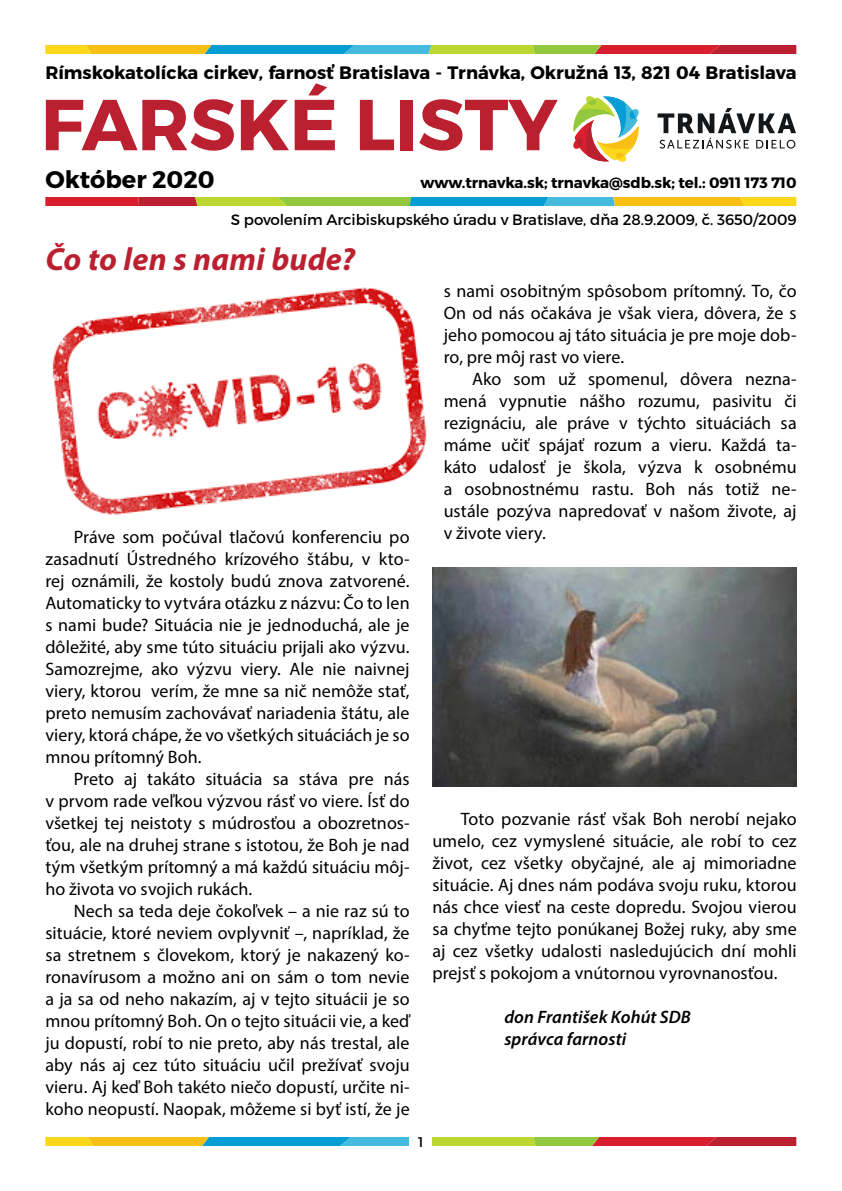
<style>
.page{position:relative;width:842px;height:1191px;background:#fff}
.page>*{position:absolute;margin:0;border:0;box-sizing:border-box;transform-origin:0 0}
.t1{font:700 72px "Montserrat";color:#bb2030}
.t2{font:italic 700 32px "Myriad Pro";letter-spacing:.01em;color:#bb2030}
.t3{font:700 24px "Montserrat";color:#000}
.t4{font:18px/22px "Myriad Pro";letter-spacing:.005em;color:#000;text-align:justify}
.t5{font:700 18px "Montserrat";color:#000}
.t6{font:italic 600 18px/22px "Myriad Pro";letter-spacing:.005em;color:#000}
.t7{font:15px "Montserrat";letter-spacing:-.005em;color:#000}
.t8{font:700 15px "Montserrat";letter-spacing:-.005em;color:#000}
.t9{font:14px "Montserrat";color:#000}
</style>
<div class="page">
<svg style="left:573px;top:96px;width:66px;height:66px"></svg>
<svg style="left:657px;top:108px;width:139px;height:41px"></svg>
<svg style="left:45px;top:197px;width:751px;height:9px;background:#9b9e59"></svg>
<svg style="left:45px;top:1137px;width:751px;height:8px;background:#9d925a"></svg>
<div style="left:410px;top:1128px;width:22px;height:23px;background:#fff"></div>
<svg style="left:45px;top:45px;width:751px;height:9px;background:#9a935d"></svg>
<img style="left:52px;top:287px;width:375px;height:228px">
<img style="left:432px;top:568px;width:365px;height:218px">
<p class="t5" style="left:45px;top:62px;width:753px">Rímskokatolícka cirkev, farnosť Bratislava - Trnávka, Okružná 13, 821 04 Bratislava</p>
<h1 class="t1" style="left:41px;top:80px;width:518px">FARSKÉ LISTY</h1>
<h3 class="t3" style="left:45px;top:165px;width:171px">Október 2020</h3>
<p class="t8" style="left:420px;top:173px;width:378px">www.trnavka.sk; trnavka@sdb.sk; tel.: 0911 173 710</p>
<p class="t7" style="left:231px;top:211px;width:567px">S povolením Arcibiskupského úradu v Bratislave, dňa 28.9.2009, č. 3650/2009</p>
<h2 class="t2" style="left:45px;top:239px;width:311px">Čo to len s nami bude?</h2>
<p class="t4" style="left:45px;top:526px;width:366px;text-indent:28px">Práve som počúval tlačovú konferenciu po zasadnutí Ústredného krízového štábu, v kto&shy;rej oznámili, že kostoly budú znova zatvorené.<br>Automaticky to vytvára otázku z názvu: Čo to len s nami bude? Situácia nie je jednoduchá, ale je dôležité, aby sme túto situáciu prijali ako výzvu.<br>Samozrejme, ako výzvu viery. Ale nie naivnej viery, ktorou verím, že mne sa nič nemôže stať, preto nemusím zachovávať nariadenia štátu, ale viery, ktorá chápe, že vo všetkých situáciách je so mnou prítomný Boh.</p>
<p class="t4" style="left:45px;top:768px;width:366px;text-indent:28px">Preto aj takáto situácia sa stáva pre nás v prvom rade veľkou výzvou rásť vo viere. Ísť do všetkej tej neistoty s múdrosťou a obozretnos&shy;ťou, ale na druhej strane s istotou, že Boh je nad tým všetkým prítomný a má každú situáciu môj&shy;ho života vo svojich rukách.</p>
<p class="t4" style="left:45px;top:899px;width:366px;text-indent:28px">Nech sa teda deje čokoľvek – a nie raz sú to situácie, ktoré neviem ovplyvniť –, napríklad, že sa stretnem s človekom, ktorý je nakazený ko&shy;ronavírusom a možno ani on sám o tom nevie a ja sa od neho nakazím, aj v tejto situácii je so mnou prítomný Boh. On o tejto situácii vie, a keď ju dopustí, robí to nie preto, aby nás trestal, ale aby nás aj cez túto situáciu učil prežívať svoju vieru. Aj keď Boh takéto niečo dopustí, určite ni&shy;koho neopustí. Naopak, môžeme si byť istí, že je</p>
<p class="t9" style="left:418px;top:1133px;width:7px">1</p>
<p class="t4" style="left:444px;top:280px;width:354px">s nami osobitným spôsobom prítomný. To, čo On od nás očakáva je však viera, dôvera, že s jeho pomocou aj táto situácia je pre moje dob&shy;ro, pre môj rast vo viere.</p>
<p class="t4" style="left:444px;top:368px;width:354px;text-indent:28px">Ako som už spomenul, dôvera nezna&shy;mená vypnutie nášho rozumu, pasivitu či rezignáciu, ale práve v týchto situáciách sa máme učiť spájať rozum a vieru. Každá ta&shy;káto udalosť je škola, výzva k osobnému a osobnostnému rastu. Boh nás totiž ne&shy;ustále pozýva napredovať v našom živote, aj v živote viery.</p>
<p class="t4" style="left:432px;top:808px;width:366px;text-indent:28px">Toto pozvanie rásť však Boh nerobí nejako umelo, cez vymyslené situácie, ale robí to cez život, cez všetky obyčajné, ale aj mimoriadne situácie. Aj dnes nám podáva svoju ruku, ktorou nás chce viesť na ceste dopredu. Svojou vierou sa chyťme tejto ponúkanej Božej ruky, aby sme aj cez všetky udalosti nasledujúcich dní mohli prejsť s pokojom a vnútornou vyrovnanosťou.</p>
<p class="t6" style="left:504px;top:1005px;width:188px">don František Kohút SDB správca farnosti</p>
</div>
